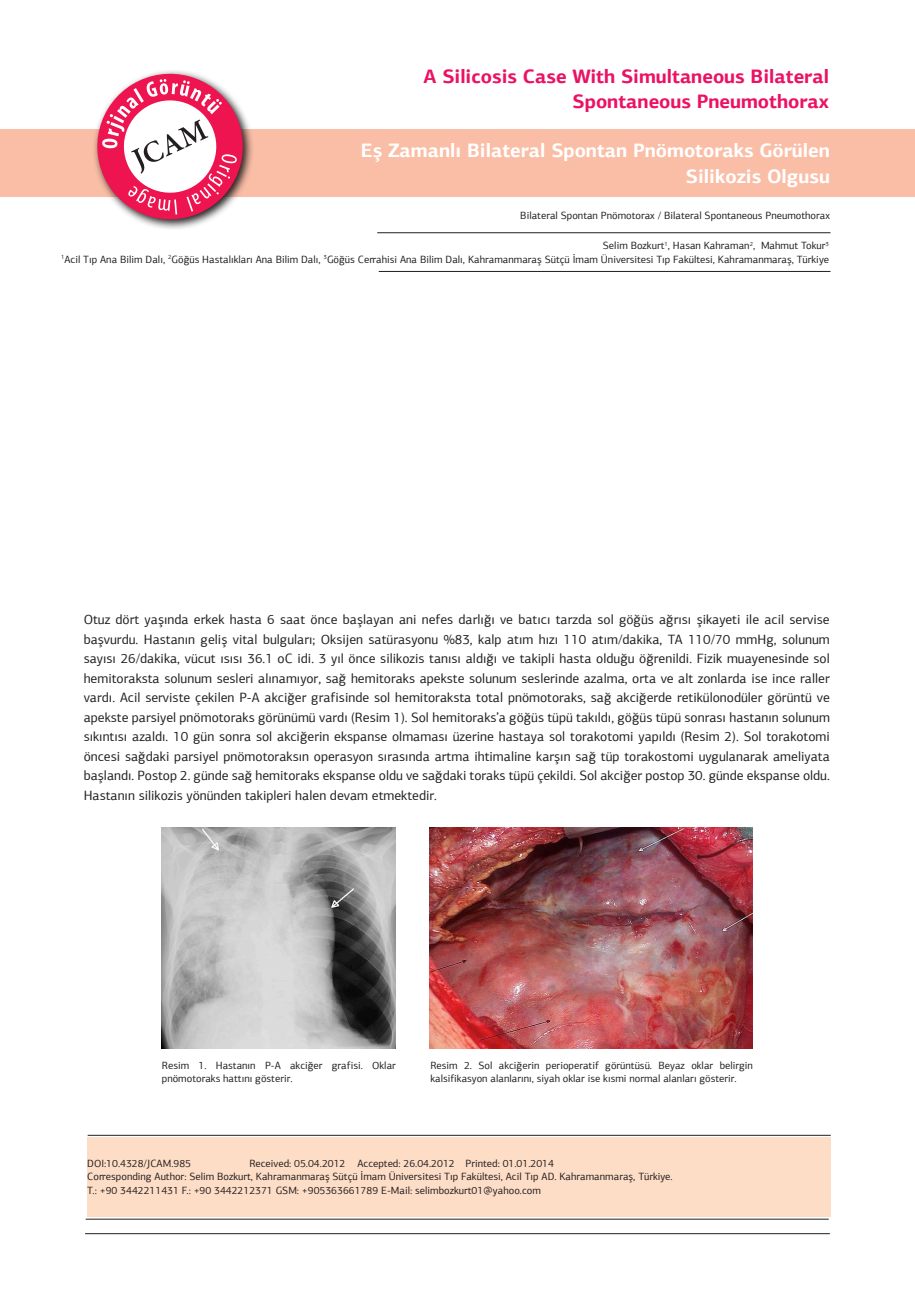
<style>
.page{position:relative;width:915px;height:1306px;background:#fff}
.page>*{position:absolute;margin:0;border:0;box-sizing:border-box;transform-origin:0 0}
.t1{font:700 19.5px/25.5px "PF Agora Sans Pro";color:#ec1163;text-align:right}
.t2{font:700 19.5px/25.5px "PF Agora Sans Pro";color:#fff;text-align:right}
.t3{font:13.5px/19.5px "PF Agora Sans Pro";color:#231f20;text-align:justify}
.t4{font:10.5px/13.5px "PF Agora Sans Pro";color:#231f20}
</style>
<div class="page">
<div style="left:1px;top:129px;width:913px;height:67px;background:#fabda6"></div>
<hr style="left:88px;top:1135px;width:742px;height:1px;background:#231f20">
<hr style="left:377px;top:232px;width:453px;height:1px;background:#231f20">
<hr style="left:378px;top:271px;width:452px;height:1px;background:#231f20">
<svg style="left:87px;top:71px;width:166px;height:158px"></svg>
<div style="left:893px;top:129px;width:21px;height:68px;background:#fabda6"></div>
<hr style="left:86px;top:1218px;width:742px;height:1px;background:#231f20">
<div style="left:87px;top:1137px;width:743px;height:79px;background:#fdddc6"></div>
<img style="left:162px;top:827px;width:234px;height:221px">
<img style="left:429px;top:827px;width:322px;height:221px">
<hr style="left:85px;top:1233px;width:744px;height:1px;background:#231f20">
<p class="t1" style="left:423px;top:63px;width:407px">A Silicosis Case With Simultaneous Bilateral<br>Spontaneous Pneumothorax</p>
<p class="t2" style="left:361px;top:137px;width:470px">Eş Zamanlı Bilateral Spontan Pnömotoraks Görülen<br>Silikozis Olgusu</p>
<p class="t4" style="left:520px;top:208px;width:311px">Bilateral Spontan Pnömotorax / Bilateral Spontaneous Pneumothorax</p>
<p class="t4" style="left:61px;top:239px;width:769px;text-align:right">Selim Bozkurt<sup>1</sup>, Hasan Kahraman<sup>2</sup>, Mahmut Tokur<sup>3<br>1</sup>Acil Tıp Ana Bilim Dalı, <sup>2</sup>Göğüs Hastalıkları Ana Bilim Dalı, <sup>3</sup>Göğüs Cerrahisi Ana Bilim Dalı, Kahramanmaraş Sütçü İmam Üniversitesi Tıp Fakültesi, Kahramanmaraş, Türkiye</p>
<p class="t3" style="left:84px;top:610px;width:747px">Otuz dört yaşında erkek hasta 6 saat önce başlayan ani nefes darlığı ve batıcı tarzda sol göğüs ağrısı şikayeti ile acil servise başvurdu. Hastanın geliş vital bulguları; Oksijen satürasyonu %83, kalp atım hızı 110 atım/dakika, TA 110/70 mmHg, solunum sayısı 26/dakika, vücut ısısı 36.1 oC idi. 3 yıl önce silikozis tanısı aldığı ve takipli hasta olduğu öğrenildi. Fizik muayenesinde sol hemitoraksta solunum sesleri alınamıyor, sağ hemitoraks apekste solunum seslerinde azalma, orta ve alt zonlarda ise ince raller vardı. Acil serviste çekilen P-A akciğer grafisinde sol hemitoraksta total pnömotoraks, sağ akciğerde retikülonodüler görüntü ve apekste parsiyel pnömotoraks görünümü vardı (Resim 1). Sol hemitoraks’a göğüs tüpü takıldı, göğüs tüpü sonrası hastanın solunum sıkıntısı azaldı. 10 gün sonra sol akciğerin ekspanse olmaması üzerine hastaya sol torakotomi yapıldı (Resim 2). Sol torakotomi öncesi sağdaki parsiyel pnömotoraksın operasyon sırasında artma ihtimaline karşın sağ tüp torakostomi uygulanarak ameliyata başlandı. Postop 2. günde sağ hemitoraks ekspanse oldu ve sağdaki toraks tüpü çekildi. Sol akciğer postop 30. günde ekspanse oldu.<br>Hastanın silikozis yönünden takipleri halen devam etmektedir.</p>
<p class="t4" style="left:162px;top:1058px;width:235px">Resim 1. Hastanın P-A akciğer grafisi. Oklar pnömotoraks hattını gösterir.</p>
<p class="t4" style="left:430px;top:1058px;width:324px">Resim 2. Sol akciğerin perioperatif görüntüsü. Beyaz oklar belirgin kalsifikasyon alanlarını, siyah oklar ise kısmi normal alanları gösterir.</p>
<p class="t4" style="left:87px;top:1156px;width:586px;text-indent:162px">Received: 05.04.2012 Accepted: 26.04.2012 Printed: 01.01.2014<br>Corresponding Author: Selim Bozkurt, Kahramanmaraş Sütçü İmam Üniversitesi Tıp Fakültesi, Acil Tıp AD. Kahramanmaraş, Türkiye.<br>T.: +90 3442211431 F.: +90 3442212371 GSM: +905363661789 E-Mail: selimbozkurt01@yahoo.com</p>
<p class="t4" style="left:87px;top:1156px;width:105px">DOI:10.4328/JCAM.985</p>
</div>
